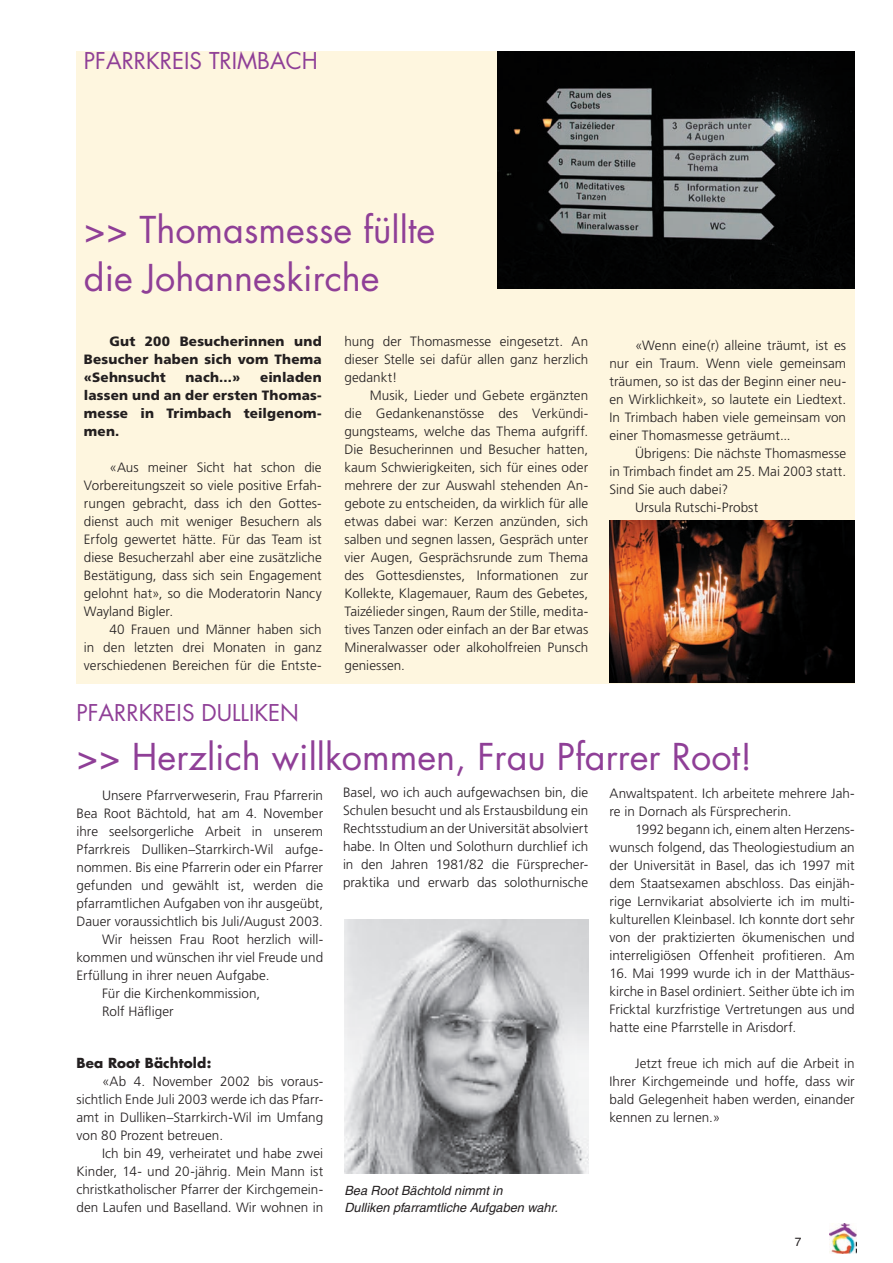
<style>
.page{position:relative;width:893px;height:1263px;background:#fff}
.page>*{position:absolute;margin:0;border:0;box-sizing:border-box;transform-origin:0 0}
._05_Titel_1{font:36px "Futura";color:#8f3f97}
._04_Titel_2{font:22.5px "Futura";color:#8f3f97}
._01_Fliesstext_normal{font:300 13.5px/18px "Frutiger";letter-spacing:.005em;color:#231f20;text-align:justify}
._01_Fliesstext_normal-2{font:900 13.5px/18px "Frutiger";letter-spacing:.015em;color:#231f20;text-align:justify}
._03_Zwischentitel_Fliesstext{font:700 13.5px "Futura";letter-spacing:.01em;color:#231f20}
.Legenden{font:italic 12.75px/16.5px "Helvetica";color:#231f20}
.Lauftext{font:12px "Helvetica";color:#231f20}
</style>
<div class="page">
<img style="left:829px;top:1223px;width:27px;height:30px">
<div style="left:76px;top:51px;width:779px;height:632px;background:#fef6df"></div>
<img style="left:609px;top:520px;width:246px;height:163px">
<img style="left:497px;top:51px;width:358px;height:237px">
<img style="left:344px;top:920px;width:244px;height:253px">
<p class="_04_Titel_2" style="left:84px;top:45px;width:236px">PFARRKREIS TRIMBACH</p>
<p class="_05_Titel_1" style="left:84px;top:205px;width:353px">&gt;&gt; Thomasmesse füllte</p>
<p class="_05_Titel_1" style="left:84px;top:253px;width:297px">die Johanneskirche</p>
<p class="_01_Fliesstext_normal-2" style="left:84px;top:332px;width:239px;text-indent:26px">Gut 200 Besucherinnen und Besucher haben sich vom Thema «Sehnsucht</p>
<p class="_01_Fliesstext_normal-2" style="left:84px;top:368px;width:239px;text-indent:176px">einladen lassen und an der ersten Thomas&shy;messe in Trimbach teilgenom&shy;men.</p>
<p class="_01_Fliesstext_normal" style="left:84px;top:458px;width:239px;text-indent:26px">«Aus meiner Sicht hat schon die Vorbereitungszeit so viele positive Erfah&shy;rungen gebracht, dass ich den Gottes&shy;dienst auch mit weniger Besuchern als Erfolg gewertet hätte. Für das Team ist diese Besucherzahl aber eine zusätzliche Bestätigung, dass sich sein Engagement gelohnt hat», so die Moderatorin Nancy Wayland Bigler.</p>
<p class="_01_Fliesstext_normal" style="left:84px;top:620px;width:239px;text-indent:26px">40 Frauen und Männer haben sich in den letzten drei Monaten in ganz verschiedenen Bereichen für die Entste-</p>
<p class="_01_Fliesstext_normal-2" style="left:185px;top:368px;width:56px">nach...»</p>
<p class="_04_Titel_2" style="left:76px;top:697px;width:224px">PFARRKREIS DULLIKEN</p>
<p class="_01_Fliesstext_normal" style="left:344px;top:332px;width:245px">hung der Thomasmesse eingesetzt. An dieser Stelle sei dafür allen ganz herzlich gedankt!</p>
<p class="_01_Fliesstext_normal" style="left:344px;top:386px;width:245px;text-indent:26px">Musik, Lieder und Gebete ergänzten die Gedankenanstösse des Verkündi&shy;gungsteams, welche das Thema aufgriff.<br>Die Besucherinnen und Besucher hatten, kaum Schwierigkeiten, sich für eines oder mehrere der zur Auswahl stehenden An&shy;gebote zu entscheiden, da wirklich für alle etwas dabei war: Kerzen anzünden, sich salben und segnen lassen, Gespräch unter vier Augen, Gesprächsrunde zum Thema des Gottesdienstes, Informationen zur Kollekte, Klagemauer, Raum des Gebetes, Taizélieder singen, Raum der Stille, medita&shy;tives Tanzen oder einfach an der Bar etwas Mineralwasser oder alkoholfreien Punsch geniessen.</p>
<p class="_01_Fliesstext_normal" style="left:609px;top:336px;width:238px;text-indent:26px">«Wenn eine(r) alleine träumt, ist es nur ein Traum. Wenn viele gemeinsam träumen, so ist das der Beginn einer neu&shy;en Wirklichkeit», so lautete ein Liedtext.<br>In Trimbach haben viele gemeinsam von einer Thomasmesse geträumt...</p>
<p class="_01_Fliesstext_normal" style="left:609px;top:444px;width:238px;text-indent:26px">Übrigens: Die nächste Thomasmesse in Trimbach findet am 25. Mai 2003 statt.<br>Sind Sie auch dabei?</p>
<p class="_01_Fliesstext_normal" style="left:635px;top:498px;width:125px">Ursula Rutschi-Probst</p>
<p class="_05_Titel_1" style="left:76px;top:732px;width:677px">&gt;&gt; Herzlich willkommen, Frau Pfarrer Root!</p>
<p class="_01_Fliesstext_normal" style="left:76px;top:786px;width:248px;text-indent:26px">Unsere Pfarrverweserin, Frau Pfarrerin Bea Root Bächtold, hat am 4. November ihre seelsorgerliche Arbeit in unserem Pfarrkreis Dulliken–Starrkirch-Wil aufge&shy;nommen. Bis eine Pfarrerin oder ein Pfarrer gefunden und gewählt ist, werden die pfarramtlichen Aufgaben von ihr ausgeübt, Dauer voraussichtlich bis Juli/August 2003.</p>
<p class="_01_Fliesstext_normal" style="left:76px;top:930px;width:248px;text-indent:26px">Wir heissen Frau Root herzlich will&shy;kommen und wünschen ihr viel Freude und Erfüllung in ihrer neuen Aufgabe.</p>
<p class="_01_Fliesstext_normal" style="left:102px;top:984px;width:160px">Für die Kirchenkommission,</p>
<p class="_01_Fliesstext_normal" style="left:102px;top:1002px;width:73px">Rolf Häfliger</p>
<p class="_03_Zwischentitel_Fliesstext" style="left:76px;top:1053px;width:137px">Bea Root Bächtold:</p>
<p class="_01_Fliesstext_normal" style="left:76px;top:1072px;width:248px;text-indent:26px">«Ab 4. November 2002 bis voraus&shy;sichtlich Ende Juli 2003 werde ich das Pfarr&shy;amt in Dulliken–Starrkirch-Wil im Umfang von 80 Prozent betreuen.</p>
<p class="_01_Fliesstext_normal" style="left:76px;top:1144px;width:248px;text-indent:26px">Ich bin 49, verheiratet und habe zwei Kinder, 14- und 20-jährig. Mein Mann ist christkatholischer Pfarrer der Kirchgemein&shy;den Laufen und Baselland. Wir wohnen in</p>
<p class="_01_Fliesstext_normal" style="left:343px;top:783px;width:247px">Basel, wo ich auch aufgewachsen bin, die Schulen besucht und als Erstausbildung ein Rechtsstudium an der Universität absolviert habe. In Olten und Solothurn durchlief ich in den Jahren 1981/82 die Fürsprecher&shy;praktika und erwarb das solothurnische</p>
<p class="Legenden" style="left:344px;top:1182px;width:215px">Bea Root Bächtold nimmt in<br>Dulliken pfarramtliche Aufgaben wahr.</p>
<p class="_01_Fliesstext_normal" style="left:609px;top:784px;width:247px">Anwaltspatent. Ich arbeitete mehrere Jah&shy;re in Dornach als Fürsprecherin.</p>
<p class="_01_Fliesstext_normal" style="left:609px;top:820px;width:247px;text-indent:26px">1992 begann ich, einem alten Herzens&shy;wunsch folgend, das Theologiestudium an der Universität in Basel, das ich 1997 mit dem Staatsexamen abschloss. Das einjäh&shy;rige Lernvikariat absolvierte ich im multi&shy;kulturellen Kleinbasel. Ich konnte dort sehr von der praktizierten ökumenischen und interreligiösen Offenheit profitieren. Am</p>
<p class="_01_Fliesstext_normal" style="left:609px;top:964px;width:247px">16. Mai 1999 wurde ich in der Matthäus&shy;kirche in Basel ordiniert. Seither übte ich im Fricktal kurzfristige Vertretungen aus und hatte eine Pfarrstelle in Arisdorf.</p>
<p class="_01_Fliesstext_normal" style="left:609px;top:1054px;width:247px;text-indent:26px">Jetzt freue ich mich auf die Arbeit in Ihrer Kirchgemeinde und hoffe, dass wir bald Gelegenheit haben werden, einander kennen zu lernen.»</p>
<p class="Lauftext" style="left:795px;top:1235px;width:8px">7</p>
</div>
